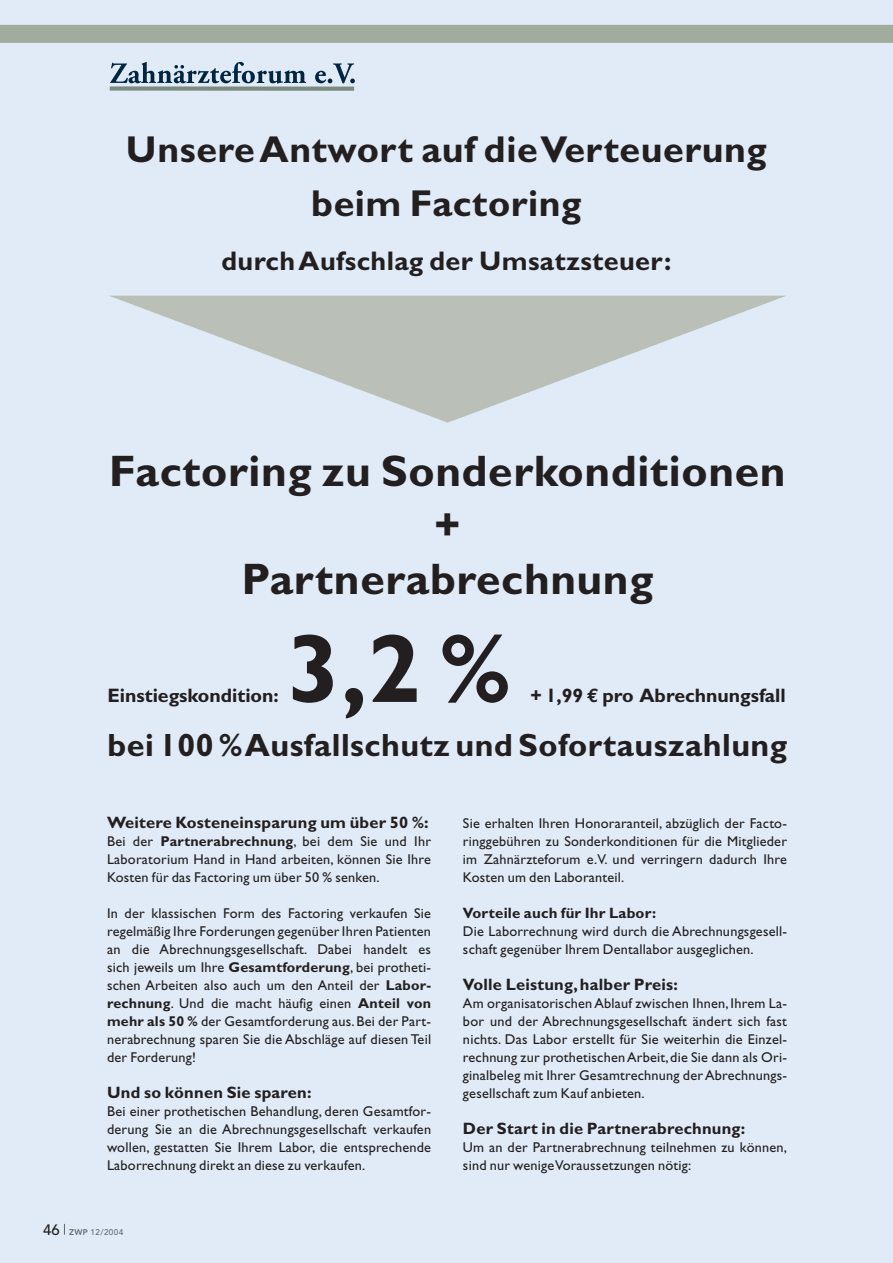
<style>
.page{position:relative;width:893px;height:1263px;background:#fff}
.page>*{position:absolute;margin:0;border:0;box-sizing:border-box;transform-origin:0 0}
.t1{font:700 97.5px "Gill Sans";color:#231f20}
.t2{font:700 44.25px/54px "Gill Sans";letter-spacing:.015em;color:#231f20;text-align:center}
.t3{font:700 37.5px/54px "Gill Sans";letter-spacing:.015em;color:#231f20;text-align:center}
.t4{font:700 32.25px "Gill Sans";letter-spacing:.015em;color:#231f20}
.t5{font:700 27px "Gill Sans";letter-spacing:.015em;color:#231f20}
.t6{font:700 19.5px "Gill Sans";color:#231f20}
.t7{font:700 16.5px "Gill Sans";letter-spacing:.015em;color:#231f20}
.t8{font:700 15px "Gill Sans";letter-spacing:.015em;color:#231f20}
.t9{font:14.25px/18px "Gill Sans";letter-spacing:.015em;color:#231f20;text-align:justify}
.t10{font:500 8.25px "Avenir";letter-spacing:.05em;color:#5f696f}
.s1{font-family:"Euro Mono"}
.s2{font-weight:700}
.s3{font-size:15px;color:#231f20}
.s4{font-weight:800}
</style>
<div class="page">
<div style="left:1px;top:0;width:892px;height:1262px;background:#e0ebf7"></div>
<div style="left:1px;top:25px;width:892px;height:18px;background:#a1ac9e"></div>
<svg style="left:110px;top:62px;width:196px;height:22px"></svg>
<svg style="left:315px;top:63px;width:40px;height:20px"></svg>
<div style="left:110px;top:86px;width:244px;height:5px;background:#7c8b7f"></div>
<svg style="left:110px;top:296px;width:675px;height:127px"></svg>
<h3 class="t3" style="left:126px;top:126px;width:642px">Unsere Antwort auf die Verteuerung beim Factoring</h3>
<h3 class="t5" style="left:221px;top:251px;width:451px">durch Aufschlag der Umsatzsteuer:</h3>
<h2 class="t2" style="left:109px;top:449px;width:678px">Factoring zu Sonderkonditionen +<br>Partnerabrechnung</h2>
<h1 class="t1" style="left:287px;top:635px;width:225px">3,2 %</h1>
<h3 class="t6" style="left:107px;top:689px;width:173px">Einstiegskondition:</h3>
<h3 class="t6" style="left:531px;top:689px;width:257px">+ 1,99 <span class="s1">€</span> pro Abrechnungsfall</h3>
<h3 class="t4" style="left:107px;top:734px;width:681px">bei 100 % Ausfallschutz und Sofortauszahlung</h3>
<p class="t7" style="left:107px;top:817px;width:323px">Weitere Kosteneinsparung um über 50 %:</p>
<p class="t9" style="left:107px;top:834px;width:325px">Bei der <span class="s2">Partnerabrechnung</span>, bei dem Sie und Ihr Laboratorium Hand in Hand arbeiten, können Sie Ihre Kosten für das Factoring um über 50 % senken.</p>
<p class="t9" style="left:107px;top:906px;width:325px">In der klassischen Form des Factoring verkaufen Sie regelmäßig Ihre Forderungen gegenüber Ihren Patienten an die Abrechnungsgesellschaft. Dabei handelt es sich jeweils um Ihre <span class="s2">Gesamtforderung</span>, bei protheti&shy;schen Arbeiten also auch um den Anteil der <span class="s2">Labor&shy;rechnung</span>. Und die macht häufig einen <span class="s2">Anteil von mehr als 50 %</span> der Gesamtforderung aus.Bei der Part&shy;nerabrechnung sparen Sie die Abschläge auf diesen Teil der Forderung!</p>
<p class="t7" style="left:107px;top:1087px;width:206px">Und so können Sie sparen:</p>
<p class="t9" style="left:107px;top:1104px;width:326px">Bei einer prothetischen Behandlung, deren Gesamtfor&shy;derung Sie an die Abrechnungsgesellschaft verkaufen wollen, gestatten Sie Ihrem Labor, die entsprechende Laborrechnung direkt an diese zu verkaufen.</p>
<p class="t10" style="left:43px;top:1228px;width:82px"><span class="s3">46</span> <span class="s4">ZWP</span> 12/2004</p>
<p class="t9" style="left:463px;top:816px;width:325px">Sie erhalten Ihren Honoraranteil, abzüglich der Facto&shy;ringgebühren zu Sonderkonditionen für die Mitglieder im Zahnärzteforum e.V. und verringern dadurch Ihre Kosten um den Laboranteil.</p>
<p class="t8" style="left:463px;top:908px;width:195px">Vorteile auch für Ihr Labor:</p>
<p class="t9" style="left:463px;top:924px;width:325px">Die Laborrechnung wird durch die Abrechnungsgesell&shy;schaft gegenüber Ihrem Dentallabor ausgeglichen.</p>
<p class="t7" style="left:463px;top:979px;width:217px">Volle Leistung,halber Preis:</p>
<p class="t9" style="left:463px;top:996px;width:326px">Am organisatorischen Ablauf zwischen Ihnen, Ihrem La&shy;bor und der Abrechnungsgesellschaft ändert sich fast nichts. Das Labor erstellt für Sie weiterhin die Einzel&shy;rechnung zur prothetischen Arbeit,die Sie dann als Ori&shy;ginalbeleg mit Ihrer Gesamtrechnung der Abrechnungs&shy;gesellschaft zum Kauf anbieten.</p>
<p class="t7" style="left:463px;top:1123px;width:284px">Der Start in die Partnerabrechnung:</p>
<p class="t9" style="left:463px;top:1140px;width:325px">Um an der Partnerabrechnung teilnehmen zu können, sind nur wenige Voraussetzungen nötig:</p>
</div>
